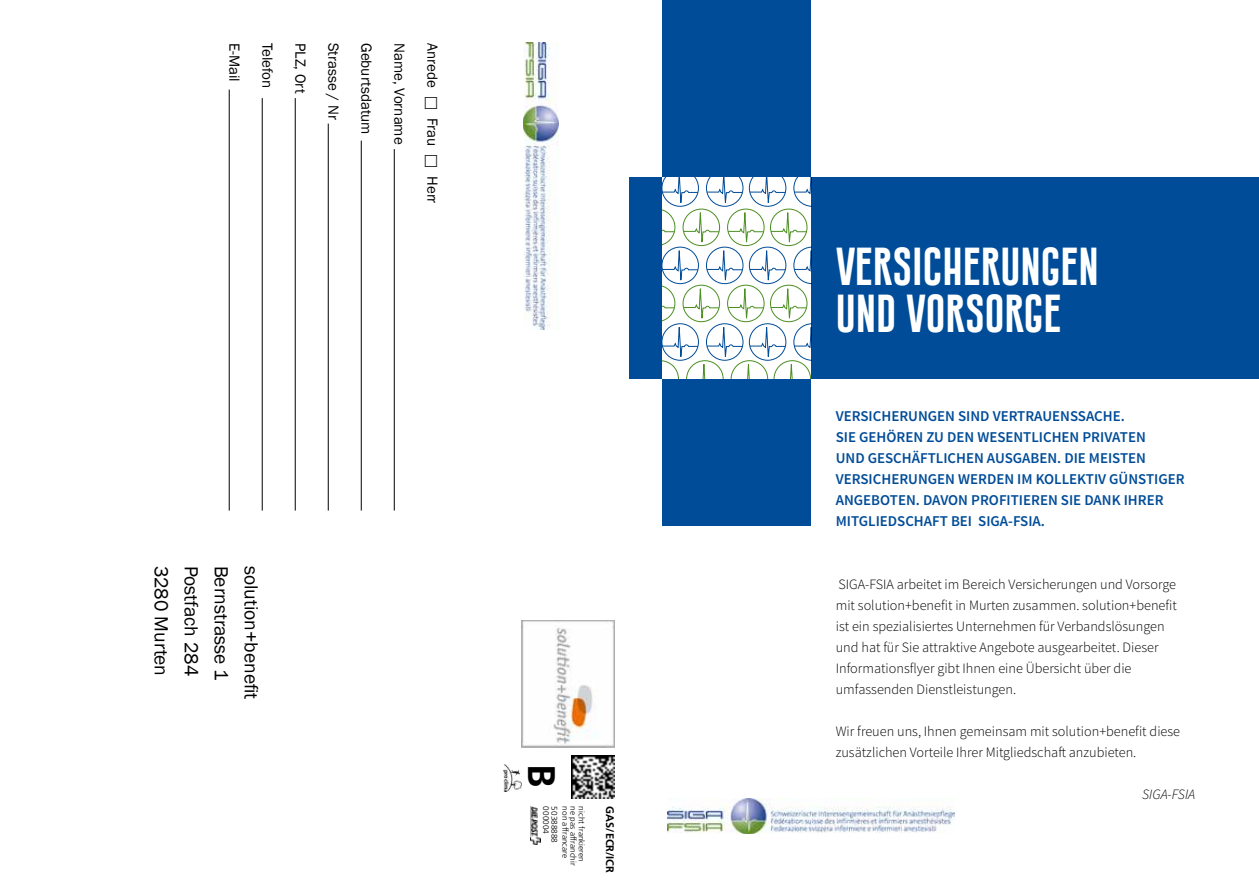
<style>
.page{position:relative;width:1259px;height:893px;background:#fff}
.page>*{position:absolute;margin:0;border:0;box-sizing:border-box;transform-origin:0 0}
.t1{font:39px/46.8px "Gobold Extra 1";color:#fff}
.t2{font:700 38.4px "Frutiger";color:#000}
.t3{font:19.5px "Franklin Gothic";color:#000}
.t4{font:600 15px/21px "Source Sans Pro";color:#004c98}
.t5{font:15px "Franklin Gothic";color:#000}
.t6{font:300 14.25px/21px "Source Sans Pro";color:#000}
.t7{font:italic 300 14.25px "Source Sans Pro";color:#000}
.t8{font:700 10.95px "Frutiger";color:#000}
.t9{font:300 8.25px "Frutiger";color:#000}
</style>
<div class="page">
<div style="left:662px;top:0;width:149px;height:526px;background:#004c98"></div>
<div style="left:629px;top:177px;width:630px;height:202px;background:#004c98"></div>
<img style="left:521px;top:620px;width:93px;height:127px">
<img style="left:572px;top:756px;width:42px;height:42px">
<img style="left:503px;top:764px;width:18px;height:27px">
<img style="left:530px;top:806px;width:10px;height:38px">
<svg style="left:662px;top:178px;width:149px;height:201px;background:#e4edec"></svg>
<img style="left:668px;top:799px;width:286px;height:35px">
<img style="left:523px;top:43px;width:35px;height:286px">
<hr style="left:394px;top:149px;width:1px;height:362px;background:#000">
<hr style="left:361px;top:141px;width:1px;height:370px;background:#000">
<hr style="left:328px;top:124px;width:1px;height:387px;background:#000">
<hr style="left:295px;top:98px;width:1px;height:413px;background:#000">
<hr style="left:262px;top:98px;width:1px;height:413px;background:#000">
<hr style="left:229px;top:90px;width:1px;height:421px;background:#000">
<p class="t5" style="left:244px;top:43px;width:40px;rotate:90deg">E-Mail</p>
<p class="t5" style="left:277px;top:43px;width:47px;rotate:90deg">Telefon</p>
<p class="t5" style="left:310px;top:43px;width:52px;rotate:90deg">PLZ, Ort</p>
<p class="t5" style="left:343px;top:43px;width:78px;rotate:90deg">Strasse / Nr</p>
<p class="t5" style="left:376px;top:43px;width:93px;rotate:90deg">Geburtsdatum</p>
<p class="t5" style="left:409px;top:43px;width:103px;rotate:90deg">Name, Vorname</p>
<p class="t5" style="left:442px;top:43px;width:46px;rotate:90deg">Anrede</p>
<p class="t5" style="left:442px;top:118px;width:30px;rotate:90deg">Frau</p>
<p class="t5" style="left:442px;top:176px;width:29px;rotate:90deg">Herr</p>
<h3 class="t3" style="left:173px;top:566px;width:112px;rotate:90deg">3280 Murten</h3>
<h3 class="t3" style="left:203px;top:566px;width:112px;rotate:90deg">Postfach 284</h3>
<h3 class="t3" style="left:233px;top:566px;width:117px;rotate:90deg">Bernstrasse 1</h3>
<h3 class="t3" style="left:263px;top:566px;width:135px;rotate:90deg">solution+benefit</h3>
<h2 class="t2" style="left:564px;top:764px;width:25px;rotate:90deg">B</h2>
<p class="t9" style="left:550px;top:806px;width:29px;rotate:90deg">000004</p>
<p class="t9" style="left:559px;top:806px;width:38px;rotate:90deg">50388888</p>
<p class="t9" style="left:570px;top:806px;width:53px;rotate:90deg">non affrancare</p>
<p class="t9" style="left:578px;top:806px;width:60px;rotate:90deg">ne pas affranchir</p>
<p class="t9" style="left:586px;top:806px;width:57px;rotate:90deg">nicht frankieren</p>
<p class="t8" style="left:616px;top:806px;width:68px;rotate:90deg">GAS/ECR/ICR</p>
<h1 class="t1" style="left:836px;top:244px;width:265px">VERSICHERUNGEN<br>UND VORSORGE</h1>
<p class="t4" style="left:836px;top:405px;width:350px">VERSICHERUNGEN SIND VERTRAUENSSACHE.<br>SIE GEHÖREN ZU DEN WESENTLICHEN PRIVATEN<br>UND GESCHÄFTLICHEN AUSGABEN. DIE MEISTEN VERSICHERUNGEN WERDEN IM KOLLEKTIV GÜNSTIGER ANGEBOTEN. DAVON PROFITIEREN SIE DANK IHRER MITGLIEDSCHAFT BEI SIGA-FSIA.</p>
<p class="t6" style="left:836px;top:573px;width:343px">SIGA-FSIA arbeitet im Bereich Versicherungen und Vorsorge mit solution+benefit in Murten zusammen. solution+benefit ist ein spezialisiertes Unternehmen für Verbandslösungen und hat für Sie attraktive Angebote ausgearbeitet. Dieser Informationsflyer gibt Ihnen eine Übersicht über die umfassenden Dienstleistungen.</p>
<p class="t6" style="left:836px;top:720px;width:346px">Wir freuen uns, Ihnen gemeinsam mit solution+benefit diese zusätzlichen Vorteile Ihrer Mitgliedschaft anzubieten.</p>
<p class="t7" style="left:1142px;top:785px;width:54px">SIGA-FSIA</p>
</div>
